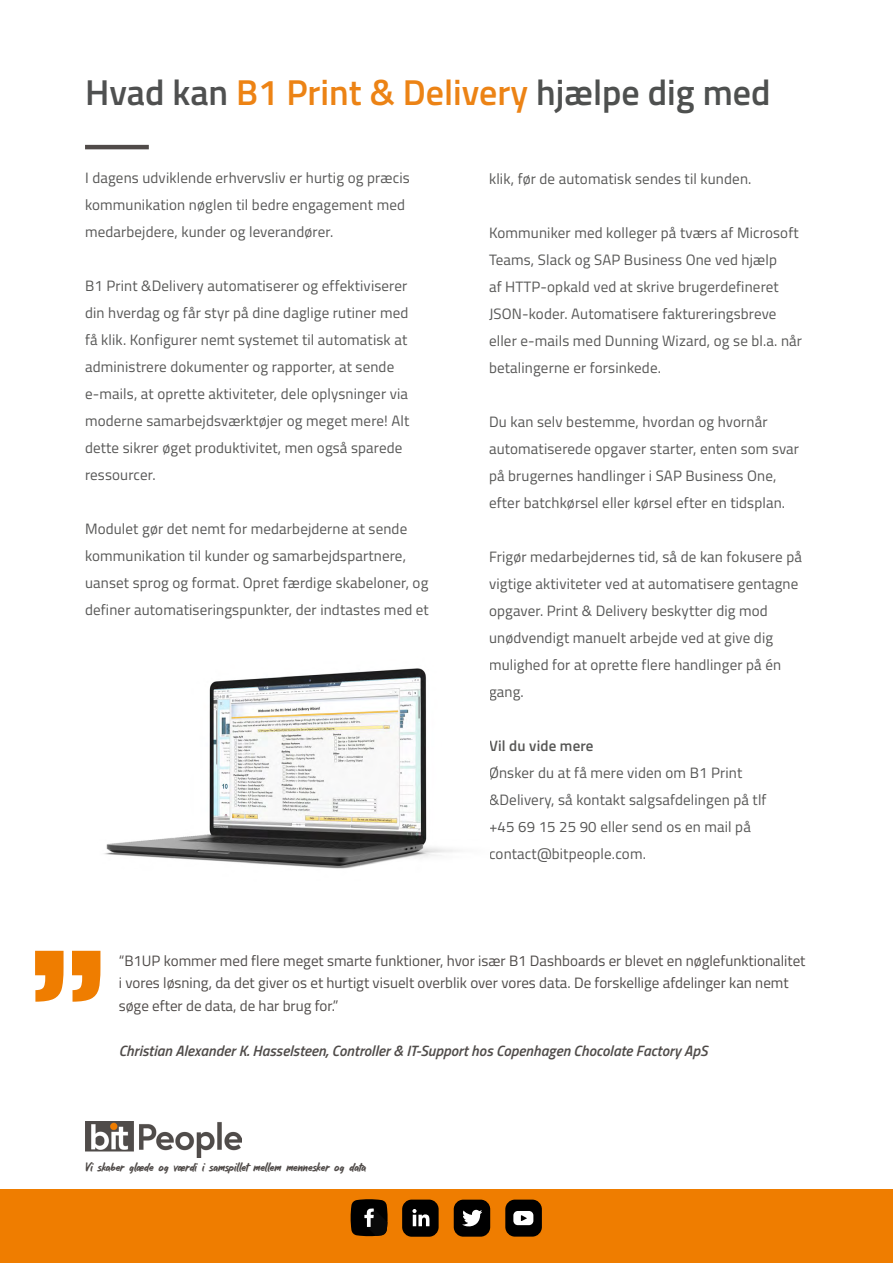
<style>
.page{position:relative;width:893px;height:1263px;background:#fff}
.page>*{position:absolute;margin:0;border:0;box-sizing:border-box;transform-origin:0 0}
.t1{font:600 36px "Titillium Web";color:#ec8315}
.black{font:15px/27px "Titillium Web";letter-spacing:.01em;color:#575756}
.t2{font:15px/22.5px "Titillium Web";color:#504c4a}
.t3{font:italic 600 15px "Titillium Web";color:#504c4a}
.t4{font:15px "THEREALMAGAZINE1";letter-spacing:-.01em;color:#504b49}
.black-2{font:600 15px "Titillium Web";letter-spacing:.01em;color:#575756}
.s1{color:#4f5050}
.s2{color:#ed8314}
.s3{color:#4e504f}
</style>
<div class="page">
<hr style="left:85px;top:145px;width:64px;height:4px;background:#504b49">
<img style="left:104px;top:668px;width:354px;height:201px">
<div style="left:0;top:1189px;width:893px;height:74px;background:#ef7d00"></div>
<img style="left:85px;top:1121px;width:157px;height:36px">
<svg style="left:35px;top:951px;width:65px;height:51px"></svg>
<div style="left:402px;top:1199px;width:37px;height:38px;background:#000;border-radius:10px"></div>
<svg style="left:412px;top:1209px;width:17px;height:17px"></svg>
<div style="left:454px;top:1200px;width:36px;height:36px;background:#000;border-radius:10px"></div>
<svg style="left:462px;top:1210px;width:20px;height:17px"></svg>
<div style="left:505px;top:1199px;width:37px;height:37px;background:#000;border-radius:10px"></div>
<svg style="left:513px;top:1211px;width:20px;height:14px"></svg>
<svg style="left:350px;top:1199px;width:38px;height:37px"></svg>
<p class="t1" style="left:85px;top:65px;width:687px"><span class="s1">Hvad kan</span> <span class="s2">B1</span> Print &amp; Delivery <span class="s3">hjælpe dig med</span></p>
<p class="black" style="left:85px;top:163px;width:326px">I dagens udviklende erhvervsliv er hurtig og præcis kommunikation nøglen til bedre engagement med medarbejdere, kunder og leverandører.</p>
<p class="black" style="left:85px;top:271px;width:326px">B1 Print &amp;Delivery automatiserer og effektiviserer din hverdag og får styr på dine daglige rutiner med få klik. Konfigurer nemt systemet til automatisk at administrere dokumenter og rapporter, at sende e-mails, at oprette aktiviteter, dele oplysninger via moderne samarbejdsværktøjer og meget mere! Alt dette sikrer øget produktivitet, men også sparede ressourcer.</p>
<p class="black" style="left:85px;top:514px;width:345px">Modulet gør det nemt for medarbejderne at sende kommunikation til kunder og samarbejdspartnere, uanset sprog og format. Opret færdige skabeloner, og definer automatiseringspunkter, der indtastes med et</p>
<p class="black" style="left:489px;top:165px;width:264px">klik, før de automatisk sendes til kunden.</p>
<p class="black" style="left:489px;top:219px;width:315px">Kommuniker med kolleger på tværs af Microsoft Teams, Slack og SAP Business One ved hjælp<br>af HTTP-opkald ved at skrive brugerdefineret JSON-koder. Automatisere faktureringsbreve eller e-mails med Dunning Wizard, og se bl.a. når betalingerne er forsinkede.</p>
<p class="black" style="left:489px;top:408px;width:312px">Du kan selv bestemme, hvordan og hvornår automatiserede opgaver starter, enten som svar på brugernes handlinger i SAP Business One, efter batchkørsel eller kørsel efter en tidsplan.</p>
<p class="black" style="left:489px;top:543px;width:314px">Frigør medarbejdernes tid, så de kan fokusere på vigtige aktiviteter ved at automatisere gentagne opgaver. Print &amp; Delivery beskytter dig mod unødvendigt manuelt arbejde ved at give dig mulighed for at oprette flere handlinger på én gang.</p>
<p class="black-2" style="left:489px;top:735px;width:106px">Vil du vide mere</p>
<p class="black" style="left:489px;top:759px;width:279px">Ønsker du at få mere viden om B1 Print &amp;Delivery, så kontakt salgsafdelingen på tlf</p>
<p class="black" style="left:489px;top:813px;width:263px">+45 69 15 25 90 eller send os en mail på contact@bitpeople.com.</p>
<p class="t2" style="left:119px;top:948px;width:688px">“B1UP kommer med flere meget smarte funktioner, hvor især B1 Dashboards er blevet en nøglefunktionalitet i vores løsning, da det giver os et hurtigt visuelt overblik over vores data. De forskellige afdelinger kan nemt søge efter de data, de har brug for.”</p>
<p class="t3" style="left:119px;top:1039px;width:590px">Christian Alexander K. Hasselsteen, Controller &amp; IT-Support hos Copenhagen Chocolate Factory ApS</p>
<p class="t4" style="left:85px;top:1158px;width:283px">Vi skaber glæde og værdi i samspillet mellem mennesker og data</p>
</div>
